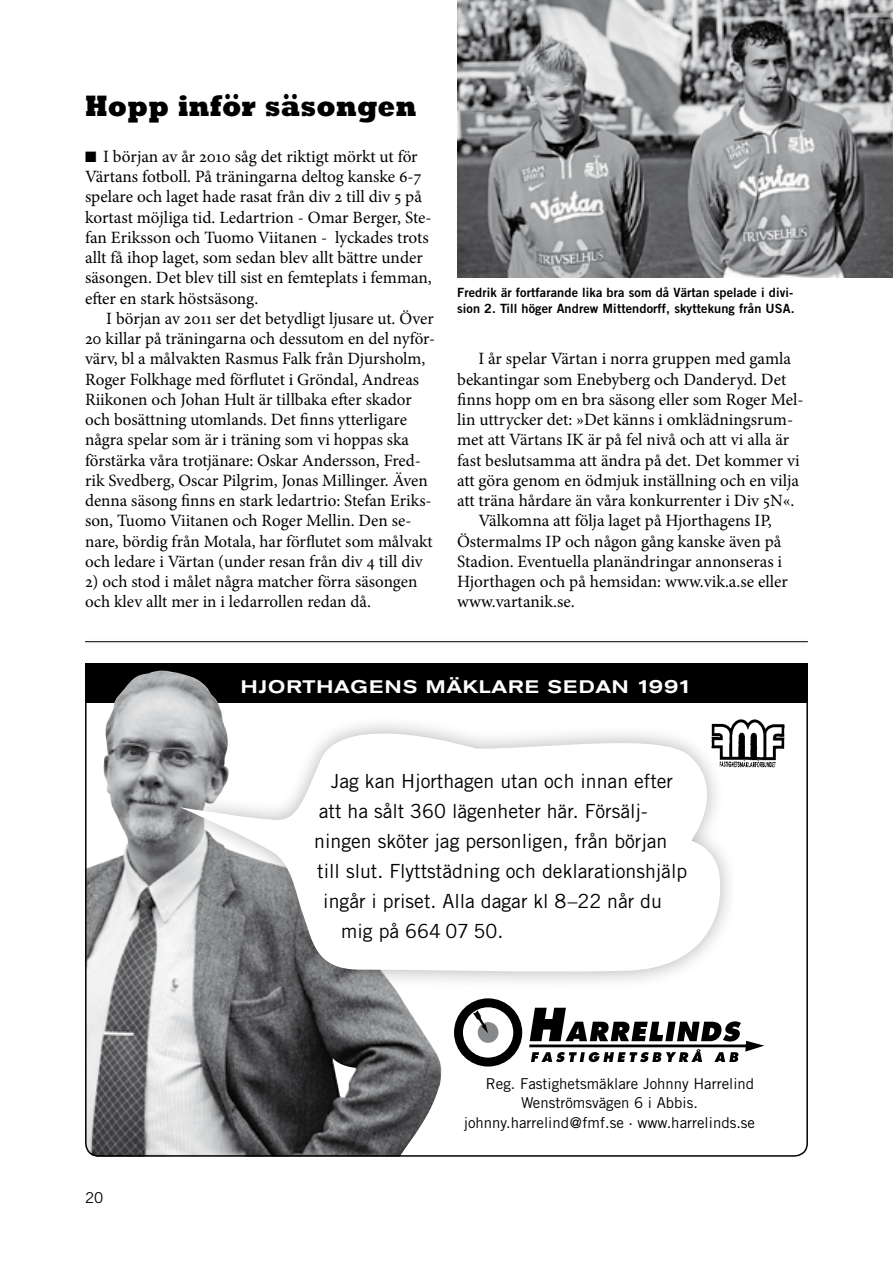
<style>
.page{position:relative;width:893px;height:1263px;background:#fff}
.page>*{position:absolute;margin:0;border:0;box-sizing:border-box;transform-origin:0 0}
.t1{font:800 30px "Rockwell";letter-spacing:.01em;color:#000;scale:.86 1}
.t2{font:19.5px "Trade Gothic";color:#000}
.t3{font:500 expanded 18px "Akzidenz Grotesk BE";letter-spacing:.04em;color:#fff}
.t4{font:17.25px/20.2px "Minion Pro";color:#000}
.t5{font:15px "Trade Gothic";color:#000}
.t6{font:12.75px/15.8px "Trade Gothic Bold Two";letter-spacing:.01em;color:#000}
.s1{font-size:19.5px}
</style>
<div class="page">
<div style="left:85px;top:663px;width:723px;height:40px;background:#000"></div>
<img style="left:733px;top:720px;width:52px;height:48px">
<svg style="left:454px;top:998px;width:68px;height:68px"></svg>
<hr style="left:529px;top:1044px;width:219px;height:3px;background:#000">
<svg style="left:530px;top:1008px;width:234px;height:54px"></svg>
<img style="left:88px;top:671px;width:354px;height:485px">
<div style="left:160px;top:714px;width:573px;height:275px;background:#000;opacity:.3"></div>
<svg style="left:180px;top:708px;width:548px;height:265px"></svg>
<img style="left:457px;top:0;width:436px;height:278px">
<div style="left:77px;top:633px;width:735px;height:17px;background:#000;opacity:.4"></div>
<hr style="left:85px;top:641px;width:723px;height:1px;background:#000">
<h1 class="t1" style="left:85px;top:87px;width:387px">Hopp inför säsongen</h1>
<p class="t4" style="left:85px;top:146px;width:348px">■ I början av år 2010 såg det riktigt mörkt ut för Värtans fotboll. På träningarna deltog kanske 6-7 spelare och laget hade rasat från div 2 till div 5 på kortast möjliga tid. Ledartrion - Omar Berger, Ste&shy;fan Eriksson och Tuomo Viitanen - lyckades trots allt få ihop laget, som sedan blev allt bättre under säsongen. Det blev till sist en femteplats i femman, efter en stark höstsäsong.</p>
<p class="t4" style="left:85px;top:308px;width:352px;text-indent:21px">I början av 2011 ser det betydligt ljusare ut. Över 20 killar på träningarna och dessutom en del nyför&shy;värv, bl a målvakten Rasmus Falk från Djursholm, Roger Folkhage med förflutet i Gröndal, Andreas Riikonen och Johan Hult är tillbaka efter skador och bosättning utomlands. Det finns ytterligare några spelar som är i träning som vi hoppas ska förstärka våra trotjänare: Oskar Andersson, Fred&shy;rik Svedberg, Oscar Pilgrim, Jonas Millinger. Även denna säsong finns en stark ledartrio: Stefan Eriks&shy;son, Tuomo Viitanen och Roger Mellin. Den se&shy;nare, bördig från Motala, har förflutet som målvakt och ledare i Värtan (under resan från div 4 till div</p>
<p class="t4" style="left:85px;top:572px;width:334px">2) och stod i målet några matcher förra säsongen och klev allt mer in i ledarrollen redan då.</p>
<p class="t6" style="left:457px;top:284px;width:339px">Fredrik är fortfarande lika bra som då Värtan spelade i divi&shy;sion 2. Till höger Andrew Mittendorff, skyttekung från USA.</p>
<p class="t4" style="left:478px;top:349px;width:314px">I år spelar Värtan i norra gruppen med gamla</p>
<p class="t4" style="left:457px;top:369px;width:331px">bekantingar som Enebyberg och Danderyd. Det</p>
<p class="t4" style="left:457px;top:389px;width:348px">finns hopp om en bra säsong eller som Roger Mel-</p>
<p class="t4" style="left:457px;top:409px;width:338px">lin uttrycker det: »Det känns i omklädningsrum-</p>
<p class="t4" style="left:457px;top:430px;width:334px">met att Värtans IK är på fel nivå och att vi alla är</p>
<p class="t4" style="left:457px;top:450px;width:344px">fast beslutsamma att ändra på det. Det kommer vi</p>
<p class="t4" style="left:457px;top:470px;width:343px">att göra genom en ödmjuk inställning och en vilja</p>
<p class="t4" style="left:457px;top:490px;width:339px">att träna hårdare än våra konkurrenter i Div 5N«.</p>
<p class="t4" style="left:478px;top:511px;width:295px">Välkomna att följa laget på Hjorthagens IP,</p>
<p class="t4" style="left:457px;top:531px;width:326px">Östermalms IP och någon gång kanske även på</p>
<p class="t4" style="left:457px;top:551px;width:327px">Stadion. Eventuella planändringar annonseras i</p>
<p class="t4" style="left:457px;top:572px;width:332px">Hjorthagen och på hemsidan: www.vik.a.se eller</p>
<p class="t4" style="left:457px;top:592px;width:119px">www.vartanik.se.</p>
<p class="t3" style="left:241px;top:676px;width:453px">HJORTHAGENS MÄKLARE SEDAN <span class="s1">1991</span></p>
<p class="t2" style="left:331px;top:769px;width:344px">Jag kan Hjorthagen utan och innan efter</p>
<p class="t2" style="left:319px;top:799px;width:330px">att ha sålt 360 lägenheter här. Försälj-</p>
<p class="t2" style="left:314px;top:829px;width:355px">ningen sköter jag personligen, från början</p>
<p class="t2" style="left:317px;top:859px;width:371px">till slut. Flyttstädning och deklarationshjälp</p>
<p class="t2" style="left:323px;top:889px;width:340px">ingår i priset. Alla dagar kl 8–22 når du</p>
<p class="t2" style="left:341px;top:919px;width:164px">mig på 664 07 50.</p>
<p class="t5" style="left:85px;top:1189px;width:20px">20</p>
<p class="t5" style="left:486px;top:1074px;width:270px">Reg. Fastighetsmäklare Johnny Harrelind</p>
<p class="t5" style="left:521px;top:1094px;width:178px">Wenströmsvägen 6 i Abbis.</p>
<p class="t5" style="left:464px;top:1113px;width:293px">johnny.harrelind@fmf.se · www.harrelinds.se</p>
</div>
